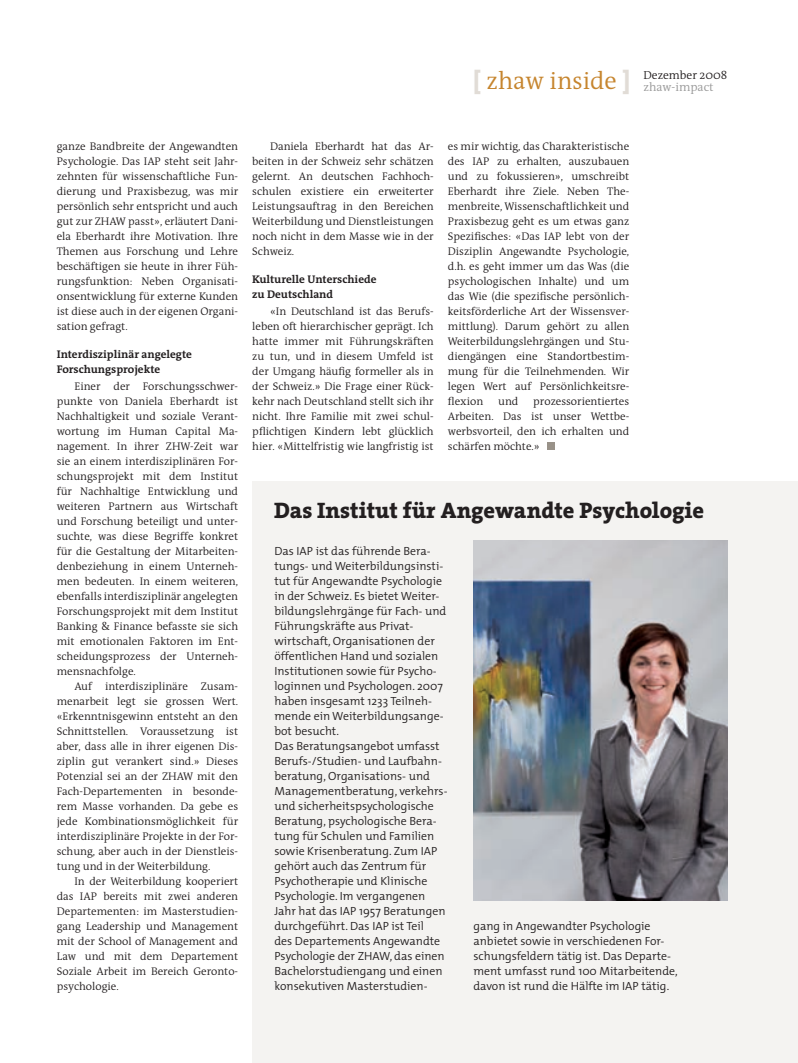
<style>
.page{position:relative;width:798px;height:1063px;background:#fff}
.page>*{position:absolute;margin:0;border:0;box-sizing:border-box;transform-origin:0 0}
.t1{font:800 22.5px "The Serif";letter-spacing:-.005em;color:#231f20}
.t2{font:300 12.12px "The Antiqua B4";color:#999}
.t3{font:300 11.88px/15px "The Mix";color:#231f20}
.t4{font:300 11.62px "The Antiqua B4";color:#231f20}
.t5{font:300 11.12px/15px "The Antiqua B4";color:#231f20;text-align:justify}
.t6{font:700 11.12px/15px "The Antiqua B7";color:#231f20}
.s1{font-family:"The Mix";font-weight:800;font-size:24.75px;color:#e1dcd6}
.s2{font-size:24.75px;color:#c6852e}
</style>
<div class="page">
<div style="left:252px;top:481px;width:545px;height:582px;background:#f4f3f1"></div>
<img style="left:473px;top:540px;width:253px;height:360px">
<div style="left:547px;top:442px;width:7px;height:8px;background:#999289"></div>
<p class="t4" style="left:473px;top:71px;width:256px"><span class="s1">[</span> <span class="s2">zhaw inside</span> <span class="s1">]</span> Dezember 2008</p>
<p class="t2" style="left:643px;top:83px;width:72px">zhaw-impact</p>
<p class="t5" style="left:57px;top:140px;width:183px">ganze Bandbreite der Angewandten Psychologie. Das IAP steht seit Jahr&shy;zehnten für wissenschaftliche Fun&shy;dierung und Praxisbezug, was mir persönlich sehr entspricht und auch gut zur ZHAW passt», erläutert Dani&shy;ela Eberhardt ihre Motivation. Ihre Themen aus Forschung und Lehre beschäftigen sie heute in ihrer Füh&shy;rungsfunktion: Neben Organisati&shy;onsentwicklung für externe Kunden ist diese auch in der eigenen Organi&shy;sation gefragt.</p>
<p class="t6" style="left:57px;top:348px;width:137px">Interdisziplinär angelegte<br>Forschungsprojekte</p>
<p class="t5" style="left:74px;top:380px;width:165px">Einer der Forschungsschwer-</p>
<p class="t5" style="left:57px;top:395px;width:183px">punkte von Daniela Eberhardt ist</p>
<p class="t5" style="left:57px;top:410px;width:183px">Nachhaltigkeit und soziale Verant-</p>
<p class="t5" style="left:57px;top:425px;width:183px">wortung im Human Capital Ma-</p>
<p class="t5" style="left:57px;top:440px;width:183px">nagement. In ihrer ZHW-Zeit war</p>
<p class="t5" style="left:57px;top:455px;width:183px">sie an einem interdisziplinären For-</p>
<p class="t5" style="left:57px;top:470px;width:183px">schungsprojekt mit dem Institut</p>
<p class="t5" style="left:57px;top:485px;width:183px">für Nachhaltige Entwicklung und</p>
<p class="t5" style="left:57px;top:500px;width:183px">weiteren Partnern aus Wirtschaft</p>
<p class="t5" style="left:57px;top:515px;width:183px">und Forschung beteiligt und unter-</p>
<p class="t5" style="left:57px;top:530px;width:183px">suchte, was diese Begriffe konkret</p>
<p class="t5" style="left:57px;top:545px;width:183px">für die Gestaltung der Mitarbeiten-</p>
<p class="t5" style="left:57px;top:560px;width:183px">denbeziehung in einem Unterneh-</p>
<p class="t5" style="left:57px;top:575px;width:183px">men bedeuten. In einem weiteren,</p>
<p class="t5" style="left:57px;top:590px;width:183px">ebenfalls interdisziplinär angelegten</p>
<p class="t5" style="left:57px;top:605px;width:183px">Forschungsprojekt mit dem Institut</p>
<p class="t5" style="left:57px;top:620px;width:183px">Banking &amp; Finance befasste sie sich</p>
<p class="t5" style="left:57px;top:635px;width:183px">mit emotionalen Faktoren im Ent-</p>
<p class="t5" style="left:57px;top:650px;width:183px">scheidungsprozess der Unterneh-</p>
<p class="t5" style="left:57px;top:665px;width:81px">mensnachfolge.</p>
<p class="t5" style="left:74px;top:680px;width:165px">Auf interdisziplinäre Zusam-</p>
<p class="t5" style="left:57px;top:695px;width:183px">menarbeit legt sie grossen Wert.</p>
<p class="t5" style="left:57px;top:710px;width:183px">«Erkenntnisgewinn entsteht an den</p>
<p class="t5" style="left:57px;top:725px;width:183px">Schnittstellen. Voraussetzung ist</p>
<p class="t5" style="left:57px;top:740px;width:183px">aber, dass alle in ihrer eigenen Dis-</p>
<p class="t5" style="left:57px;top:755px;width:183px">ziplin gut verankert sind.» Dieses</p>
<p class="t5" style="left:57px;top:770px;width:183px">Potenzial sei an der ZHAW mit den</p>
<p class="t5" style="left:57px;top:785px;width:183px">Fach-Departementen in besonde-</p>
<p class="t5" style="left:57px;top:800px;width:183px">rem Masse vorhanden. Da gebe es</p>
<p class="t5" style="left:57px;top:815px;width:183px">jede Kombinationsmöglichkeit für</p>
<p class="t5" style="left:57px;top:830px;width:183px">interdisziplinäre Projekte in der For-</p>
<p class="t5" style="left:57px;top:845px;width:183px">schung, aber auch in der Dienstleis-</p>
<p class="t5" style="left:57px;top:860px;width:155px">tung und in der Weiterbildung.</p>
<p class="t5" style="left:74px;top:875px;width:165px">In der Weiterbildung kooperiert</p>
<p class="t5" style="left:57px;top:890px;width:183px">das IAP bereits mit zwei anderen</p>
<p class="t5" style="left:57px;top:905px;width:183px">Departementen: im Masterstudien-</p>
<p class="t5" style="left:57px;top:920px;width:183px">gang Leadership und Management</p>
<p class="t5" style="left:57px;top:935px;width:183px">mit der School of Management and</p>
<p class="t5" style="left:57px;top:950px;width:183px">Law und mit dem Departement</p>
<p class="t5" style="left:57px;top:965px;width:183px">Soziale Arbeit im Bereich Geronto-</p>
<p class="t5" style="left:57px;top:980px;width:63px">psychologie.</p>
<p class="t5" style="left:252px;top:140px;width:183px;text-indent:18px">Daniela Eberhardt hat das Ar&shy;beiten in der Schweiz sehr schätzen gelernt. An deutschen Fachhoch&shy;schulen existiere ein erweiterter Leistungsauftrag in den Bereichen Weiterbildung und Dienstleistungen noch nicht in dem Masse wie in der Schweiz.</p>
<p class="t6" style="left:252px;top:273px;width:126px">Kulturelle Unterschiede zu Deutschland</p>
<p class="t5" style="left:252px;top:305px;width:183px;text-indent:18px">«In Deutschland ist das Berufs&shy;leben oft hierarchischer geprägt. Ich hatte immer mit Führungskräften zu tun, und in diesem Umfeld ist der Umgang häufig formeller als in der Schweiz.» Die Frage einer Rück&shy;kehr nach Deutschland stellt sich ihr nicht. Ihre Familie mit zwei schul&shy;pflichtigen Kindern lebt glücklich hier. «Mittelfristig wie langfristig ist</p>
<p class="t5" style="left:447px;top:140px;width:183px">es mir wichtig, das Charakteristische des IAP zu erhalten, auszubauen und zu fokussieren», umschreibt Eberhardt ihre Ziele. Neben The&shy;menbreite, Wissenschaftlichkeit und Praxisbezug geht es um etwas ganz Spezifisches: «Das IAP lebt von der Disziplin Angewandte Psychologie, d.h. es geht immer um das Was (die psychologischen Inhalte) und um das Wie (die spezifische persönlich&shy;keitsförderliche Art der Wissensver&shy;mittlung). Darum gehört zu allen Weiterbildungslehrgängen und Stu&shy;diengängen eine Standortbestim&shy;mung für die Teilnehmenden. Wir legen Wert auf Persönlichkeitsre&shy;flexion</p>
<p class="t5" style="left:498px;top:395px;width:22px">und</p>
<p class="t5" style="left:447px;top:395px;width:183px;text-indent:85px">prozessorientiertes Arbeiten. Das ist unser Wettbe&shy;werbsvorteil, den ich erhalten und schärfen möchte.»</p>
<p class="t1" style="left:274px;top:502px;width:431px">Das Institut für Angewandte Psychologie</p>
<p class="t3" style="left:274px;top:543px;width:175px">Das IAP ist das führende Bera&shy;tungs- und Weiterbildungsinsti&shy;tut für Angewandte Psychologie in der Schweiz. Es bietet Weiter&shy;bildungslehrgänge für Fach- und<br>Führungskräfte aus Privat&shy;wirtschaft, Organisationen der öffentlichen Hand und sozialen<br>Institutionen sowie für Psycho&shy;loginnen und Psychologen. 2007 haben insgesamt 1233 Teilneh&shy;mende ein Weiterbildungsange&shy;bot besucht.<br>Das Beratungsangebot umfasst<br>Berufs-/Studien- und Laufbahn&shy;beratung, Organisations- und<br>Managementberatung, verkehrs&shy;und sicherheitspsychologische<br>Beratung, psychologische Bera&shy;tung für Schulen und Familien sowie Krisenberatung. Zum IAP gehört auch das Zentrum für<br>Psychotherapie und Klinische<br>Psychologie. Im vergangenen<br>Jahr hat das IAP 1957 Beratungen durchgeführt. Das IAP ist Teil<br>des Departements Angewandte<br>Psychologie der ZHAW, das einen<br>Bachelorstudiengang und einen konsekutiven Masterstudien-</p>
<p class="t3" style="left:473px;top:918px;width:206px">gang in Angewandter Psychologie anbietet sowie in verschiedenen For&shy;schungsfeldern tätig ist. Das Departe&shy;ment umfasst rund 100 Mitarbeitende, davon ist rund die Hälfte im IAP tätig.</p>
</div>
